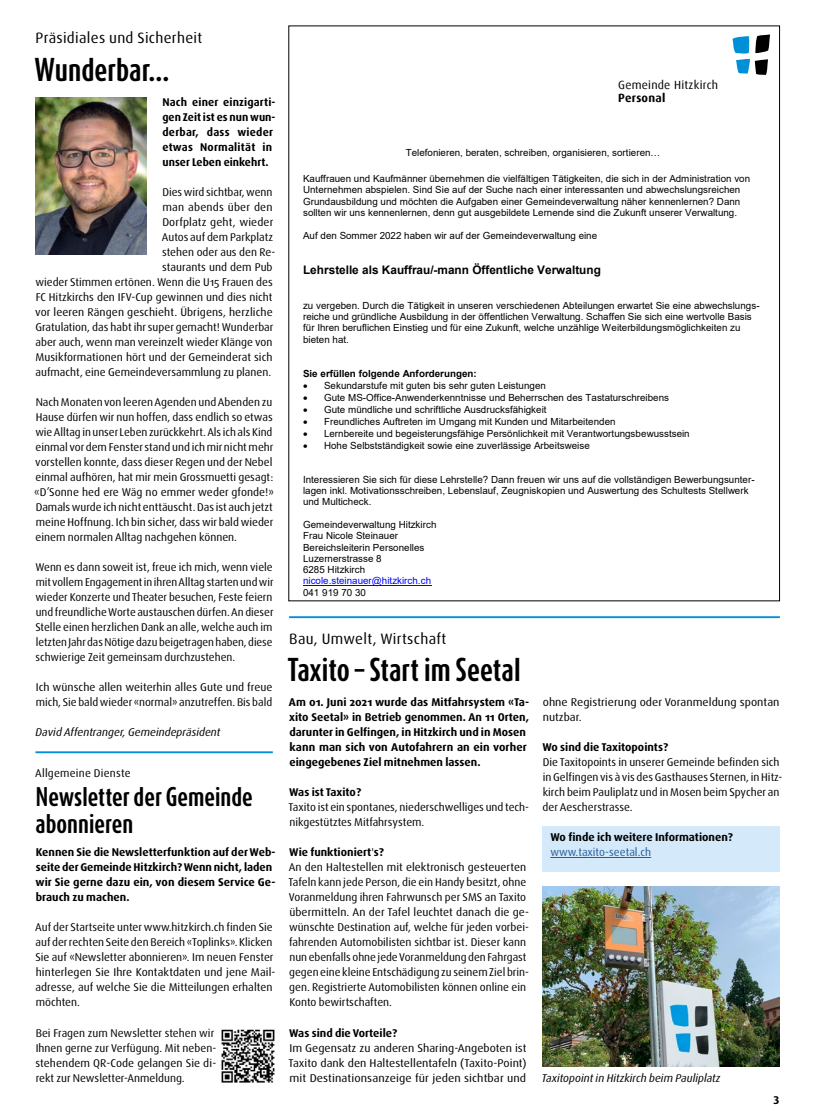
<style>
.page{position:relative;width:815px;height:1117px;background:#fff}
.page>*{position:absolute;margin:0;border:0;box-sizing:border-box;transform-origin:0 0}
.t1{font:700 27.5px "Dax Compact Pro";color:#000}
.t2{font:700 22.5px/26.2px "Dax Compact Pro";color:#000}
.t3{font:15px "Dax Pro";letter-spacing:.02em;color:#000}
.t4{font:700 11.75px "Arial";color:#000}
.t5{font:11.75px "Dax";letter-spacing:.02em;color:#000}
.t6{font:700 11.75px "Dax";letter-spacing:.02em;color:#000}
.t7{font:11.25px/15px "Dax Pro";color:#000}
.t8{font:700 11.25px/15px "Dax Pro";color:#000}
.t9{font:11.25px/15px "Dax Pro";color:#000;text-align:justify;scale:1.04 1}
.t10{font:italic 11.25px "Dax Pro";color:#000}
.t11{font:11.25px/15px "Dax Pro";color:#000;scale:1.05 1}
.t12{font:11.25px "Dax Pro";color:#275b9b}
.t13{font:11.25px "Dax Pro";letter-spacing:.02em;color:#000}
.t14{font:9.75px/11.2px "Arial";color:#000}
.t15{font:700 9.75px "Arial";color:#000}
.t16{font:9.75px "Arial";color:#00f}
.s1{font-weight:700}
</style>
<div class="page">
<img style="left:35px;top:98px;width:111px;height:157px">
<hr style="left:303px;top:585px;width:128px;height:1px;background:#00f">
<hr style="left:35px;top:751px;width:238px;height:2px;background:#0090d7">
<img style="left:221px;top:1029px;width:54px;height:54px">
<hr style="left:289px;top:616px;width:491px;height:2px;background:#0090d7">
<div style="left:542px;top:825px;width:238px;height:46px;background:#d4e9f9"></div>
<hr style="left:550px;top:857px;width:101px;height:1px;background:#275b9b">
<img style="left:542px;top:886px;width:238px;height:179px">
<svg style="left:732px;top:34px;width:38px;height:41px"></svg>
<h3 class="t3" style="left:35px;top:29px;width:168px">Präsidiales und Sicherheit</h3>
<h1 class="t1" style="left:35px;top:51px;width:136px">Wunderbar...</h1>
<p class="t8" style="left:162px;top:94px;width:115px">Nach einer einzigarti&shy;gen Zeit ist es nun wun&shy;derbar, dass wieder etwas Normalität in unser Leben einkehrt.</p>
<p class="t7" style="left:162px;top:184px;width:112px">Dies wird sichtbar, wenn</p>
<p class="t7" style="left:162px;top:199px;width:112px">man abends über den</p>
<p class="t7" style="left:162px;top:214px;width:113px">Dorfplatz geht, wieder</p>
<p class="t7" style="left:162px;top:229px;width:113px">Autos auf dem Parkplatz</p>
<p class="t7" style="left:162px;top:244px;width:115px">stehen oder aus den Re-</p>
<p class="t7" style="left:162px;top:259px;width:112px">staurants und dem Pub</p>
<p class="t7" style="left:35px;top:274px;width:239px">wieder Stimmen ertönen. Wenn die U15 Frauen des</p>
<p class="t7" style="left:36px;top:289px;width:238px">FC Hitzkirchs den IFV-Cup gewinnen und dies nicht</p>
<p class="t7" style="left:35px;top:304px;width:239px">vor leeren Rängen geschieht. Übrigens, herzliche</p>
<p class="t7" style="left:35px;top:319px;width:240px">Gratulation, das habt ihr super gemacht! Wunderbar</p>
<p class="t7" style="left:36px;top:334px;width:238px">aber auch, wenn man vereinzelt wieder Klänge von</p>
<p class="t7" style="left:36px;top:349px;width:238px">Musikformationen hört und der Gemeinderat sich</p>
<p class="t7" style="left:36px;top:364px;width:237px">aufmacht, eine Gemeindeversammlung zu planen.</p>
<p class="t7" style="left:34px;top:394px;width:241px">Nach Monaten von leeren Agenden und Abenden zu Hause dürfen wir nun hoffen, dass endlich so etwas wie Alltag in unser Leben zurückkehrt. Als ich als Kind einmal vor dem Fenster stand und ich mir nicht mehr vorstellen konnte, dass dieser Regen und der Nebel einmal aufhören, hat mir mein Grossmuetti gesagt: «D’Sonne hed ere Wäg no emmer weder gfonde!» Damals wurde ich nicht enttäuscht. Das ist auch jetzt meine Hoffnung. Ich bin sicher, dass wir bald wieder einem normalen Alltag nachgehen können.</p>
<p class="t7" style="left:35px;top:559px;width:240px;text-align:justify">Wenn es dann soweit ist, freue ich mich, wenn viele mit vollem Engagement in ihren Alltag starten und wir wieder Konzerte und Theater besuchen, Feste feiern und freundliche Worte austauschen dürfen. An dieser Stelle einen herzlichen Dank an alle, welche auch im letzten Jahr das Nötige dazu beigetragen haben, diese schwierige Zeit gemeinsam durchzustehen.</p>
<p class="t7" style="left:36px;top:679px;width:238px">Ich wünsche allen weiterhin alles Gute und freue mich, Sie bald wieder «normal» anzutreffen. Bis bald</p>
<p class="t10" style="left:36px;top:725px;width:186px">David Affentranger, Gemeindepräsident</p>
<p class="t13" style="left:35px;top:765px;width:97px">Allgemeine Dienste</p>
<h2 class="t2" style="left:36px;top:783px;width:219px">Newsletter der Gemeinde abonnieren</h2>
<p class="t8" style="left:36px;top:844px;width:242px">Kennen Sie die Newsletterfunktion auf der Web&shy;seite der Gemeinde Hitzkirch? Wenn nicht, laden wir Sie gerne dazu ein, von diesem Service Ge&shy;brauch zu machen.</p>
<p class="t7" style="left:35px;top:919px;width:242px">Auf der Startseite unter www.hitzkirch.ch finden Sie auf der rechten Seite den Bereich «Toplinks». Klicken Sie auf «Newsletter abonnieren». Im neuen Fenster hinterlegen Sie Ihre Kontaktdaten und jene Mail&shy;adresse, auf welche Sie die Mitteilungen erhalten möchten.</p>
<p class="t7" style="left:35px;top:1024px;width:182px">Bei Fragen zum Newsletter stehen wir Ihnen gerne zur Verfügung. Mit neben&shy;stehendem QR-Code gelangen Sie di&shy;rekt zur Newsletter-Anmeldung.</p>
<p class="t5" style="left:618px;top:78px;width:101px">Gemeinde Hitzkirch</p>
<p class="t6" style="left:618px;top:91px;width:49px">Personal</p>
<p class="t14" style="left:406px;top:147px;width:256px">Telefonieren, beraten, schreiben, organisieren, sortieren…</p>
<p class="t14" style="left:303px;top:173px;width:449px">Kauffrauen und Kaufmänner übernehmen die vielfältigen Tätigkeiten, die sich in der Administration von Unternehmen abspielen. Sind Sie auf der Suche nach einer interessanten und abwechslungsreichen Grundausbildung und möchten die Aufgaben einer Gemeindeverwaltung näher kennenlernen? Dann sollten wir uns kennenlernen, denn gut ausgebildete Lernende sind die Zukunft unserer Verwaltung.</p>
<p class="t14" style="left:303px;top:229px;width:296px">Auf den Sommer 2022 haben wir auf der Gemeindeverwaltung eine</p>
<p class="t4" style="left:303px;top:262px;width:299px">Lehrstelle als Kauffrau/-mann Öffentliche Verwaltung</p>
<p class="t14" style="left:303px;top:299px;width:458px">zu vergeben. Durch die Tätigkeit in unseren verschiedenen Abteilungen erwartet Sie eine abwechslungs&shy;reiche und gründliche Ausbildung in der öffentlichen Verwaltung. Schaffen Sie sich eine wertvolle Basis für Ihren beruflichen Einstieg und für eine Zukunft, welche unzählige Weiterbildungsmöglichkeiten zu bieten hat.</p>
<p class="t15" style="left:303px;top:366px;width:175px">Sie erfüllen folgende Anforderungen:</p>
<p class="t14" style="left:303px;top:379px;width:244px">• Sekundarstufe mit guten bis sehr guten Leistungen</p>
<p class="t14" style="left:303px;top:391px;width:367px">• Gute MS-Office-Anwenderkenntnisse und Beherrschen des Tastaturschreibens</p>
<p class="t14" style="left:303px;top:403px;width:245px">• Gute mündliche und schriftliche Ausdrucksfähigkeit</p>
<p class="t14" style="left:303px;top:415px;width:314px">• Freundliches Auftreten im Umgang mit Kunden und Mitarbeitenden</p>
<p class="t14" style="left:303px;top:427px;width:388px">• Lernbereite und begeisterungsfähige Persönlichkeit mit Verantwortungsbewusstsein</p>
<p class="t14" style="left:303px;top:439px;width:288px">• Hohe Selbstständigkeit sowie eine zuverlässige Arbeitsweise</p>
<p class="t14" style="left:303px;top:473px;width:453px">Interessieren Sie sich für diese Lehrstelle? Dann freuen wir uns auf die vollständigen Bewerbungsunter&shy;lagen inkl. Motivationsschreiben, Lebenslauf, Zeugniskopien und Auswertung des Schultests Stellwerk und Multicheck.</p>
<p class="t14" style="left:303px;top:518px;width:135px">Gemeindeverwaltung Hitzkirch<br>Frau Nicole Steinauer<br>Bereichsleiterin Personelles<br>Luzernerstrasse 8<br>6285 Hitzkirch</p>
<p class="t16" style="left:303px;top:574px;width:130px">nicole.steinauer@hitzkirch.ch</p>
<p class="t14" style="left:303px;top:586px;width:64px">041 919 70 30</p>
<h3 class="t3" style="left:289px;top:629px;width:159px">Bau, Umwelt, Wirtschaft</h3>
<h1 class="t1" style="left:288px;top:651px;width:235px">Taxito – Start im Seetal</h1>
<p class="t8" style="left:289px;top:694px;width:242px">Am 01. Juni 2021 wurde das Mitfahrsystem «Ta&shy;xito Seetal» in Betrieb genommen. An 11 Orten, darunter in Gelfingen, in Hitzkirch und in Mosen kann man sich von Autofahrern an ein vorher eingegebenes Ziel mitnehmen lassen.</p>
<p class="t8" style="left:289px;top:784px;width:73px">Was ist Taxito?</p>
<p class="t7" style="left:289px;top:799px;width:242px">Taxito ist ein spontanes, niederschwelliges und tech&shy;nikgestütztes Mitfahrsystem.</p>
<p class="t7" style="left:289px;top:844px;width:242px"><span class="s1">Wie funktioniert</span>'<span class="s1">s?<br></span>An den Haltestellen mit elektronisch gesteuerten Tafeln kann jede Person, die ein Handy besitzt, ohne Voranmeldung ihren Fahrwunsch per SMS an Taxito übermitteln. An der Tafel leuchtet danach die ge&shy;wünschte Destination auf, welche für jeden vorbei&shy;fahrenden Automobilisten sichtbar ist. Dieser kann nun ebenfalls ohne jede Voranmeldung den Fahrgast gegen eine kleine Entschädigung zu seinem Ziel brin&shy;gen. Registrierte Automobilisten können online ein Konto bewirtschaften.</p>
<p class="t8" style="left:289px;top:1024px;width:110px">Was sind die Vorteile?</p>
<p class="t9" style="left:289px;top:1039px;width:230px">Im Gegensatz zu anderen Sharing-Angeboten ist Taxito dank den Haltestellentafeln (Taxito-Point) mit Destinationsanzeige für jeden sichtbar und</p>
<p class="t11" style="left:543px;top:694px;width:227px">ohne Registrierung oder Voranmeldung spontan nutzbar.</p>
<p class="t8" style="left:543px;top:739px;width:127px">Wo sind die Taxitopoints?</p>
<p class="t7" style="left:543px;top:754px;width:241px">Die Taxitopoints in unserer Gemeinde befinden sich in Gelfingen vis à vis des Gasthauses Sternen, in Hitz&shy;kirch beim Pauliplatz und in Mosen beim Spycher an der Aescherstrasse.</p>
<p class="t8" style="left:551px;top:829px;width:184px">Wo finde ich weitere Informationen?</p>
<p class="t12" style="left:550px;top:845px;width:102px">www.taxito-seetal.ch</p>
<p class="t10" style="left:542px;top:1070px;width:180px">Taxitopoint in Hitzkirch beim Pauliplatz</p>
<p class="t8" style="left:773px;top:1092px;width:7px">3</p>
</div>
